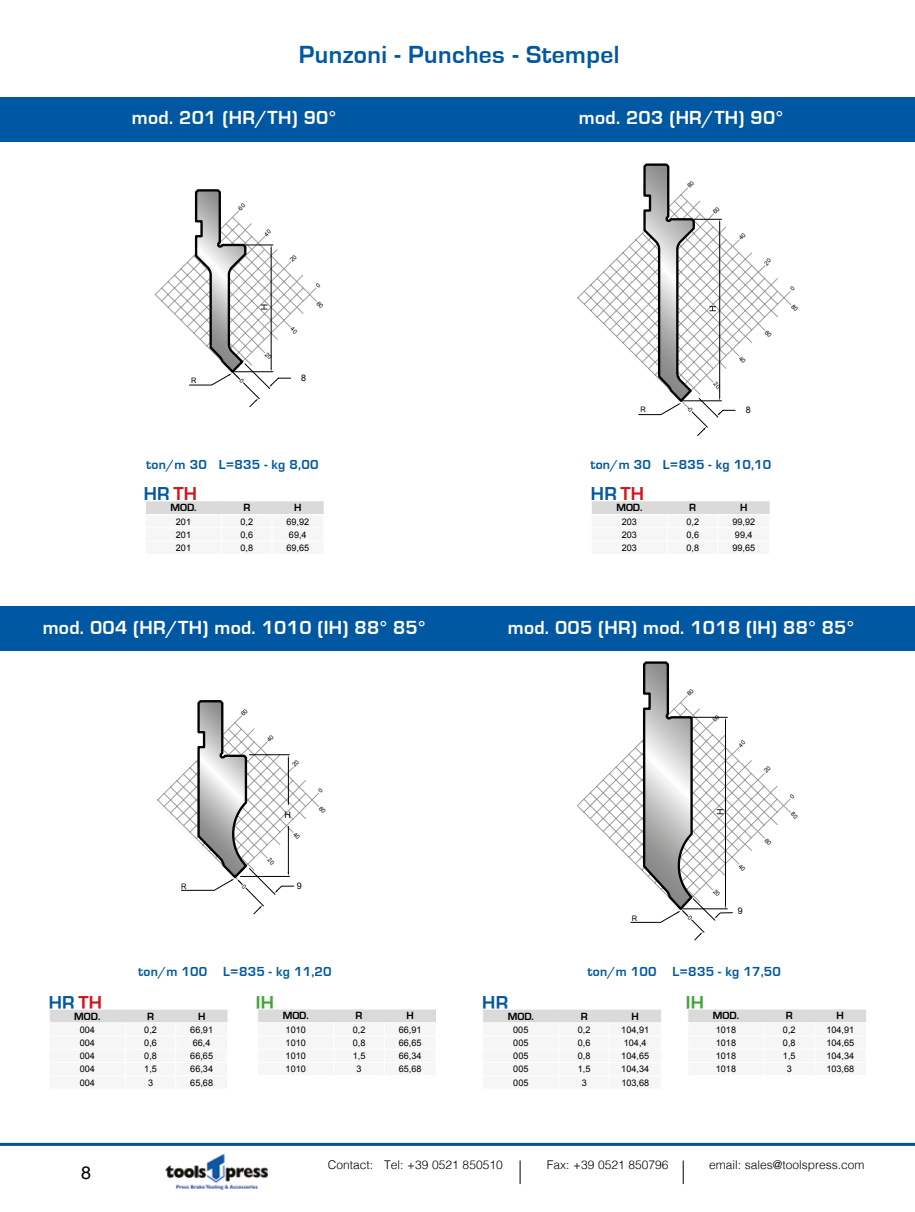
<style>
.page{position:relative;width:915px;height:1212px;background:#fff}
.page>*{position:absolute;margin:0;border:0;box-sizing:border-box;transform-origin:0 0}
.t1{font:700 25.5px "Eurostile";letter-spacing:.015em;color:#0058a2}
.t2{font:700 19.5px "Eurostile";letter-spacing:.015em;color:#fff}
.t3{font:700 19.35px "Eurostile";letter-spacing:.015em;color:#0058a2}
.t4{font:700 19.2px "Eurostile";color:#3fa535}
.t5{font:18px "Helvetica";color:#000}
.t6{font:700 13.5px "Eurostile";letter-spacing:.015em;color:#0058a2}
.t7{font:300 12px "Helvetica";color:#000}
.t8{font:700 10.8px "Eurostile";color:#000}
.t9{font:9.15px "Arial";color:#000}
.t10{font:9px "Arial";color:#000}
.t11{font:7.5px "Arial";color:#000}
.s1{color:#cd171a}
</style>
<div class="page">
<hr style="left:914px;top:97px;width:1px;height:45px;background:#0058a2">
<img style="left:165px;top:1154px;width:103px;height:36px">
<svg style="left:519px;top:1160px;width:1px;height:24px"></svg>
<svg style="left:682px;top:1160px;width:1px;height:24px"></svg>
<div style="left:0;top:97px;width:914px;height:45px;background:#0058a2"></div>
<div style="left:0;top:606px;width:914px;height:44px;background:#0058a2"></div>
<hr style="left:0;top:1143px;width:914px;height:3px;background:#0053a1">
<svg style="left:146px;top:501px;width:178px;height:13px"></svg>
<svg style="left:258px;top:1009px;width:178px;height:14px"></svg>
<svg style="left:592px;top:501px;width:178px;height:13px"></svg>
<svg style="left:49px;top:1009px;width:179px;height:14px"></svg>
<svg style="left:483px;top:1009px;width:178px;height:14px"></svg>
<svg style="left:688px;top:1009px;width:178px;height:14px"></svg>
<svg style="left:154px;top:189px;width:163px;height:218px"></svg>
<svg style="left:577px;top:163px;width:215px;height:273px"></svg>
<svg style="left:577px;top:661px;width:214px;height:280px"></svg>
<svg style="left:157px;top:700px;width:163px;height:215px"></svg>
<h1 class="t1" style="left:299px;top:41px;width:322px">Punzoni - Punches - Stempel</h1>
<h2 class="t2" style="left:132px;top:107px;width:205px">mod. 201 (HR/TH) 90°</h2>
<p class="t11" style="left:191px;top:375px;width:7px">R</p>
<p class="t10" style="left:301px;top:372px;width:7px">8</p>
<h3 class="t6" style="left:146px;top:457px;width:174px">ton/m 30 L=835 - kg 8,00</h3>
<h2 class="t2" style="left:578px;top:107px;width:205px">mod. 203 (HR/TH) 90°</h2>
<p class="t11" style="left:640px;top:405px;width:7px">R</p>
<p class="t10" style="left:745px;top:404px;width:7px">8</p>
<h3 class="t6" style="left:590px;top:457px;width:182px">ton/m 30 L=835 - kg 10,10</h3>
<h3 class="t3" style="left:144px;top:483px;width:55px">HR <span class="s1">TH</span></h3>
<h3 class="t3" style="left:590px;top:483px;width:55px">HR <span class="s1">TH</span></h3>
<p class="t8" style="left:170px;top:502px;width:28px">MOD.</p>
<p class="t8" style="left:243px;top:502px;width:8px">R</p>
<p class="t8" style="left:294px;top:502px;width:9px">H</p>
<p class="t9" style="left:176px;top:515px;width:17px">201</p>
<p class="t9" style="left:240px;top:515px;width:14px">0,2</p>
<p class="t9" style="left:286px;top:515px;width:24px">69,92</p>
<p class="t9" style="left:176px;top:528px;width:17px">201</p>
<p class="t9" style="left:240px;top:528px;width:14px">0,6</p>
<p class="t9" style="left:289px;top:528px;width:19px">69,4</p>
<p class="t9" style="left:176px;top:542px;width:17px">201</p>
<p class="t9" style="left:240px;top:542px;width:14px">0,8</p>
<p class="t9" style="left:286px;top:542px;width:24px">69,65</p>
<h2 class="t2" style="left:43px;top:616px;width:384px">mod. 004 (HR/TH) mod. 1010 (IH) 88° 85°</h2>
<p class="t11" style="left:181px;top:881px;width:7px">R</p>
<p class="t10" style="left:284px;top:809px;width:8px">H</p>
<p class="t10" style="left:297px;top:880px;width:7px">9</p>
<h3 class="t6" style="left:138px;top:965px;width:195px">ton/m 100 L=835 - kg 11,20</h3>
<p class="t8" style="left:616px;top:502px;width:28px">MOD.</p>
<p class="t8" style="left:689px;top:502px;width:8px">R</p>
<p class="t8" style="left:739px;top:502px;width:9px">H</p>
<p class="t9" style="left:621px;top:515px;width:17px">203</p>
<p class="t9" style="left:686px;top:515px;width:14px">0,2</p>
<p class="t9" style="left:732px;top:515px;width:24px">99,92</p>
<p class="t9" style="left:621px;top:528px;width:17px">203</p>
<p class="t9" style="left:686px;top:528px;width:14px">0,6</p>
<p class="t9" style="left:734px;top:528px;width:19px">99,4</p>
<p class="t9" style="left:621px;top:542px;width:17px">203</p>
<p class="t9" style="left:686px;top:542px;width:14px">0,8</p>
<p class="t9" style="left:732px;top:542px;width:24px">99,65</p>
<h2 class="t2" style="left:507px;top:616px;width:347px">mod. 005 (HR) mod. 1018 (IH) 88° 85°</h2>
<p class="t11" style="left:631px;top:913px;width:7px">R</p>
<h3 class="t6" style="left:587px;top:965px;width:195px">ton/m 100 L=835 - kg 17,50</h3>
<h3 class="t3" style="left:49px;top:992px;width:55px">HR <span class="s1">TH</span></h3>
<h3 class="t3" style="left:482px;top:992px;width:27px">HR</h3>
<h3 class="t4" style="left:255px;top:992px;width:20px">IH</h3>
<p class="t8" style="left:74px;top:1010px;width:28px">MOD.</p>
<p class="t8" style="left:147px;top:1010px;width:8px">R</p>
<p class="t8" style="left:198px;top:1010px;width:9px">H</p>
<p class="t9" style="left:80px;top:1023px;width:17px">004</p>
<p class="t9" style="left:144px;top:1023px;width:14px">0,2</p>
<p class="t9" style="left:190px;top:1023px;width:24px">66,91</p>
<p class="t9" style="left:80px;top:1037px;width:17px">004</p>
<p class="t9" style="left:144px;top:1037px;width:14px">0,6</p>
<p class="t9" style="left:193px;top:1037px;width:19px">66,4</p>
<p class="t9" style="left:80px;top:1050px;width:17px">004</p>
<p class="t9" style="left:144px;top:1050px;width:14px">0,8</p>
<p class="t9" style="left:190px;top:1050px;width:24px">66,65</p>
<p class="t9" style="left:80px;top:1063px;width:17px">004</p>
<p class="t9" style="left:144px;top:1063px;width:14px">1,5</p>
<p class="t9" style="left:190px;top:1063px;width:24px">66,34</p>
<p class="t9" style="left:80px;top:1076px;width:17px">004</p>
<p class="t9" style="left:148px;top:1076px;width:7px">3</p>
<p class="t9" style="left:190px;top:1076px;width:24px">65,68</p>
<p class="t8" style="left:282px;top:1010px;width:28px">MOD.</p>
<p class="t8" style="left:355px;top:1010px;width:8px">R</p>
<p class="t8" style="left:406px;top:1010px;width:9px">H</p>
<p class="t9" style="left:285px;top:1023px;width:22px">1010</p>
<p class="t9" style="left:352px;top:1023px;width:14px">0,2</p>
<p class="t9" style="left:398px;top:1023px;width:24px">66,91</p>
<p class="t9" style="left:285px;top:1037px;width:22px">1010</p>
<p class="t9" style="left:352px;top:1037px;width:14px">0,8</p>
<p class="t9" style="left:398px;top:1037px;width:24px">66,65</p>
<p class="t9" style="left:285px;top:1050px;width:22px">1010</p>
<p class="t9" style="left:352px;top:1050px;width:14px">1,5</p>
<p class="t9" style="left:398px;top:1050px;width:24px">66,34</p>
<p class="t9" style="left:285px;top:1063px;width:22px">1010</p>
<p class="t9" style="left:356px;top:1063px;width:7px">3</p>
<p class="t9" style="left:398px;top:1063px;width:24px">65,68</p>
<p class="t8" style="left:507px;top:1010px;width:28px">MOD.</p>
<p class="t8" style="left:580px;top:1010px;width:8px">R</p>
<p class="t8" style="left:631px;top:1010px;width:9px">H</p>
<p class="t9" style="left:513px;top:1023px;width:17px">005</p>
<p class="t9" style="left:577px;top:1023px;width:14px">0,2</p>
<p class="t9" style="left:621px;top:1023px;width:29px">104,91</p>
<p class="t9" style="left:513px;top:1037px;width:17px">005</p>
<p class="t9" style="left:577px;top:1037px;width:14px">0,6</p>
<p class="t9" style="left:623px;top:1037px;width:24px">104,4</p>
<p class="t9" style="left:513px;top:1050px;width:17px">005</p>
<p class="t9" style="left:577px;top:1050px;width:14px">0,8</p>
<p class="t9" style="left:621px;top:1050px;width:29px">104,65</p>
<p class="t9" style="left:513px;top:1063px;width:17px">005</p>
<p class="t9" style="left:577px;top:1063px;width:14px">1,5</p>
<p class="t9" style="left:621px;top:1063px;width:29px">104,34</p>
<p class="t9" style="left:513px;top:1076px;width:17px">005</p>
<p class="t9" style="left:581px;top:1076px;width:7px">3</p>
<p class="t9" style="left:621px;top:1076px;width:29px">103,68</p>
<h3 class="t4" style="left:685px;top:992px;width:20px">IH</h3>
<p class="t8" style="left:712px;top:1010px;width:28px">MOD.</p>
<p class="t8" style="left:785px;top:1010px;width:8px">R</p>
<p class="t8" style="left:836px;top:1010px;width:9px">H</p>
<p class="t9" style="left:715px;top:1023px;width:22px">1018</p>
<p class="t9" style="left:782px;top:1023px;width:14px">0,2</p>
<p class="t9" style="left:826px;top:1023px;width:29px">104,91</p>
<p class="t9" style="left:715px;top:1037px;width:22px">1018</p>
<p class="t9" style="left:782px;top:1037px;width:14px">0,8</p>
<p class="t9" style="left:826px;top:1037px;width:29px">104,65</p>
<p class="t9" style="left:715px;top:1050px;width:22px">1018</p>
<p class="t9" style="left:782px;top:1050px;width:14px">1,5</p>
<p class="t9" style="left:826px;top:1050px;width:29px">104,34</p>
<p class="t9" style="left:715px;top:1063px;width:22px">1018</p>
<p class="t9" style="left:786px;top:1063px;width:7px">3</p>
<p class="t9" style="left:826px;top:1063px;width:29px">103,68</p>
<h3 class="t5" style="left:81px;top:1159px;width:12px">8</h3>
<h3 class="t7" style="left:328px;top:1155px;width:176px">Contact: Tel: +39 0521 850510</h3>
<h3 class="t7" style="left:546px;top:1155px;width:123px">Fax: +39 0521 850796</h3>
<h3 class="t7" style="left:709px;top:1155px;width:157px">email: sales@toolspress.com</h3>
</div>
